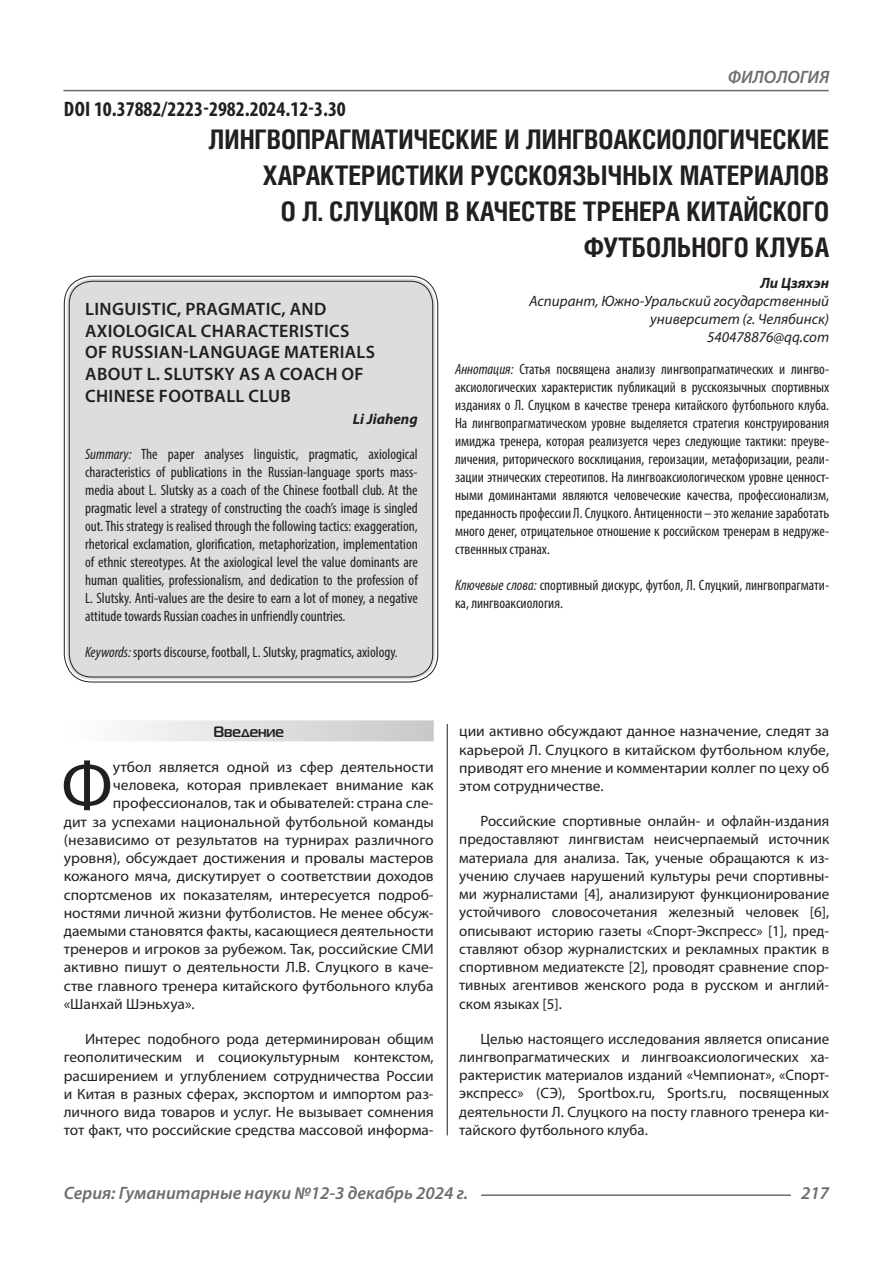
<style>
.page{position:relative;width:893px;height:1263px;background:#fff}
.page>*{position:absolute;margin:0;border:0;box-sizing:border-box;transform-origin:0 0}
.Статья_текст_первый{font:68.4px "Myriad Pro";color:#231f20;scale:1.04 1}
.Статья_название{font:700 27px/36px "Helios Cond C";color:#231f20;text-align:right}
.ДОИ{font:700 condensed 21px "Myriad Pro";color:#231f20}
.Статья_название_англ{font:600 18px/21.6px "Myriad Pro";letter-spacing:.02em;color:#231f20}
.t1{font:italic 600 18px "Myriad Pro";color:#6c6d70}
.Статья_текст{font:15px/18.3px "Myriad Pro";color:#231f20;text-align:justify}
.Статья_аннотация_тек{font:condensed 15px/18px "Myriad Pro";color:#231f20;text-align:justify}
.Статья_аннотация_анг{font:condensed 15px/18px "Myriad Pro";color:#231f20;text-align:justify}
.Статья_текст_первый-2{font:15px "Myriad Pro";color:#231f20;scale:1.04 1}
.Статья_автор_инфо{font:italic 15px/18px "Myriad Pro";color:#231f20;text-align:right}
.Статья_автор_англ{font:italic 700 15px "Myriad Pro";color:#231f20}
.Статья_автор_фио_рус{font:italic 700 15px "Myriad Pro";color:#231f20}
.Статья_подзаголовок{font:700 15px "Magistral C";color:#231f20}
.s1{font-style:italic}
</style>
<div class="page">
<hr style="left:447px;top:128px;width:1px;height:1007px;background:#231f20">
<hr style="left:63px;top:90px;width:766px;height:1px;background:#6c6d70">
<hr style="left:481px;top:1194px;width:310px;height:2px;background:#6c6d70">
<div style="left:441px;top:126px;width:10px;height:598px;background:#fff"></div>
<div style="left:67px;top:279px;width:368px;height:400px;background:#dcdddf;border-radius:26px"></div>
<div style="left:64px;top:720px;width:370px;height:21px;background:linear-gradient(to right,#fefeff,#c6c8ca)"></div>
<p class="ДОИ" style="left:64px;top:96px;width:283px">DOI 10.37882/2223-2982.2024.12-3.30</p>
<p class="t1" style="left:728px;top:66px;width:103px">ФИЛОЛОГИЯ</p>
<p class="Статья_название" style="left:209px;top:121px;width:622px">ЛИНГВОПРАГМАТИЧЕСКИЕ И ЛИНГВОАКСИОЛОГИЧЕСКИЕ<br>ХАРАКТЕРИСТИКИ РУССКОЯЗЫЧНЫХ МАТЕРИАЛОВ</p>
<p class="Статья_название" style="left:281px;top:193px;width:550px">О Л. СЛУЦКОМ В КАЧЕСТВЕ ТРЕНЕРА КИТАЙСКОГО<br>ФУТБОЛЬНОГО КЛУБА</p>
<p class="Статья_автор_фио_рус" style="left:760px;top:273px;width:70px">Ли Цзяхэн</p>
<p class="Статья_автор_инфо" style="left:529px;top:291px;width:301px">Аспирант, Южно-Уральский государственный университет (г. Челябинск)</p>
<p class="Статья_автор_инфо" style="left:707px;top:327px;width:124px">540478876@qq.com</p>
<p class="Статья_аннотация_тек" style="left:455px;top:360px;width:376px"><span class="s1">Аннотация:</span> Статья посвящена анализу лингвопрагматических и лингво&shy;аксиологических характеристик публикаций в русскоязычных спортивных изданиях о Л. Слуцком в качестве тренера китайского футбольного клуба.<br>На лингвопрагматическом уровне выделяется стратегия конструирования имиджа тренера, которая реализуется через следующие тактики: преуве&shy;личения, риторического восклицания, героизации, метафоризации, реали&shy;зации этнических стереотипов. На лингвоаксиологическом уровне ценност&shy;ными доминантами являются человеческие качества, профессионализм, преданность профессии Л. Слуцкого. Антиценности – это желание заработать много денег, отрицательное отношение к российском тренерам в недруже&shy;ственнных странах.</p>
<p class="Статья_аннотация_тек" style="left:455px;top:576px;width:376px"><span class="s1">Ключевые слова:</span> спортивный дискурс, футбол, Л. Слуцкий, лингвопрагмати&shy;ка, лингвоаксиология.</p>
<p class="Статья_название_англ" style="left:85px;top:298px;width:266px">LINGUISTIC, PRAGMATIC, AND<br>AXIOLOGICAL CHARACTERISTICS</p>
<p class="Статья_название_англ" style="left:85px;top:341px;width:291px">OF RUSSIAN-LANGUAGE MATERIALS<br>ABOUT L. SLUTSKY AS A COACH OF<br>CHINESE FOOTBALL CLUB</p>
<p class="Статья_автор_англ" style="left:353px;top:409px;width:67px">Li Jiaheng</p>
<p class="Статья_аннотация_анг" style="left:85px;top:445px;width:334px"><span class="s1">Summary:</span> The paper analyses linguistic, pragmatic, axiological characteristics of publications in the Russian-language sports mass&shy;media about L. Slutsky as a coach of the Chinese football club. At the pragmatic level a strategy of constructing the coach’s image is singled out. This strategy is realised through the following tactics: exaggeration, rhetorical exclamation, glorification, metaphorization, implementation of ethnic stereotypes. At the axiological level the value dominants are human qualities, professionalism, and dedication to the profession of L. Slutsky. Anti-values are the desire to earn a lot of money, a negative attitude towards Russian coaches in unfriendly countries.</p>
<p class="Статья_аннотация_анг" style="left:85px;top:643px;width:314px"><span class="s1">Keywords:</span> sports discourse, football, L. Slutsky, pragmatics, axiology.</p>
<p class="Статья_подзаголовок" style="left:213px;top:723px;width:72px">Введение</p>
<p class="Статья_текст_первый" style="left:61px;top:743px;width:51px">Ф</p>
<p class="Статья_текст_первый-2" style="left:113px;top:758px;width:310px">утбол является одной из сфер деятельности</p>
<p class="Статья_текст_первый-2" style="left:113px;top:776px;width:310px">человека, которая привлекает внимание как</p>
<p class="Статья_текст_первый-2" style="left:113px;top:794px;width:310px">профессионалов, так и обывателей: страна сле-</p>
<p class="Статья_текст_первый-2" style="left:64px;top:812px;width:357px">дит за успехами национальной футбольной команды</p>
<p class="Статья_текст_первый-2" style="left:64px;top:830px;width:357px">(независимо от результатов на турнирах различного</p>
<p class="Статья_текст_первый-2" style="left:64px;top:849px;width:357px">уровня), обсуждает достижения и провалы мастеров</p>
<p class="Статья_текст_первый-2" style="left:64px;top:867px;width:357px">кожаного мяча, дискутирует о соответствии доходов</p>
<p class="Статья_текст_первый-2" style="left:64px;top:885px;width:357px">спортсменов их показателям, интересуется подроб-</p>
<p class="Статья_текст_первый-2" style="left:64px;top:903px;width:357px">ностями личной жизни футболистов. Не менее обсуж-</p>
<p class="Статья_текст_первый-2" style="left:64px;top:922px;width:357px">даемыми становятся факты, касающиеся деятельности</p>
<p class="Статья_текст_первый-2" style="left:64px;top:940px;width:357px">тренеров и игроков за рубежом. Так, российские СМИ</p>
<p class="Статья_текст_первый-2" style="left:64px;top:958px;width:357px">активно пишут о деятельности Л.В. Слуцкого в каче-</p>
<p class="Статья_текст_первый-2" style="left:64px;top:976px;width:357px">стве главного тренера китайского футбольного клуба</p>
<p class="Статья_текст_первый-2" style="left:64px;top:994px;width:128px">«Шанхай Шэньхуа».</p>
<p class="Статья_текст" style="left:64px;top:1030px;width:371px;text-indent:21px">Интерес подобного рода детерминирован общим геополитическим и социокультурным контекстом, расширением и углублением сотрудничества России и Китая в разных сферах, экспортом и импортом раз&shy;личного вида товаров и услуг. Не вызывает сомнения тот факт, что российские средства массовой информа-</p>
<p class="Статья_текст" style="left:459px;top:722px;width:371px">ции активно обсуждают данное назначение, следят за карьерой Л. Слуцкого в китайском футбольном клубе, приводят его мнение и комментарии коллег по цеху об этом сотрудничестве.</p>
<p class="Статья_текст" style="left:459px;top:812px;width:371px;text-indent:21px">Российские спортивные онлайн- и офлайн-издания предоставляют лингвистам неисчерпаемый источник материала для анализа. Так, ученые обращаются к из&shy;учению случаев нарушений культуры речи спортивны&shy;ми журналистами [4], анализируют функционирование устойчивого словосочетания железный человек [6], описывают историю газеты «Спорт-Экспресс» [1], пред&shy;ставляют обзор журналистских и рекламных практик в спортивном медиатексте [2], проводят сравнение спор&shy;тивных агентивов женского рода в русском и англий&shy;ском языках [5].</p>
<p class="Статья_текст" style="left:459px;top:1029px;width:371px;text-indent:21px">Целью настоящего исследования является описание лингвопрагматических и лингвоаксиологических ха&shy;рактеристик материалов изданий «Чемпионат», «Спорт&shy;экспресс» (СЭ), Sportbox.ru, Sports.ru, посвященных деятельности Л. Слуцкого на посту главного тренера ки&shy;тайского футбольного клуба.</p>
<p class="t1" style="left:64px;top:1182px;width:406px">Серия: Гуманитарные науки №12-3 декабрь 2024 г.</p>
<p class="t1" style="left:801px;top:1182px;width:30px">217</p>
</div>
